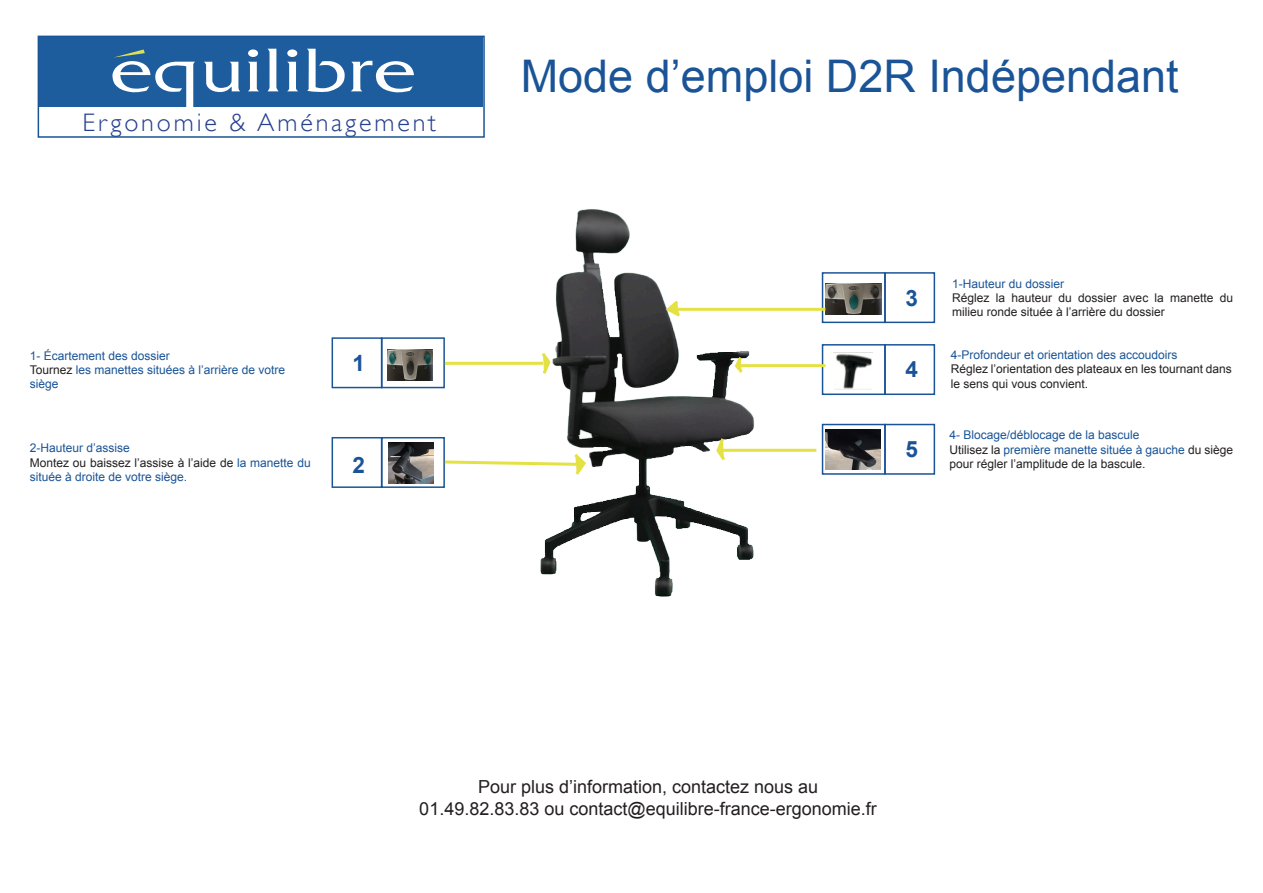
<style>
.page{position:relative;width:1263px;height:893px;background:#fff}
.page>*{position:absolute;margin:0;border:0;box-sizing:border-box;transform-origin:0 0}
.t1{font:45px "Arial";color:#1a5497}
.t2{font:300 25.2px "Gill Sans";letter-spacing:.11em;color:#253f8e}
.t3{font:700 22.5px "Arial";color:#1a5497}
.t4{font:18px "Arial";color:#231f20}
.t5{font:12px/14.4px "Arial";color:#1a5497}
.t6{font:12px/14.4px "Arial";color:#231f20}
.s1{color:#231f20}
.s2{color:#1a5497}
</style>
<div class="page">
<img style="left:534px;top:209px;width:228px;height:388px">
<div style="left:38px;top:36px;width:445px;height:71px;background:#1d5d9e"></div>
<svg style="left:112px;top:49px;width:83px;height:58px"></svg>
<svg style="left:204px;top:62px;width:36px;height:30px"></svg>
<div style="left:248px;top:49px;width:10px;height:8px;background:#fff;border-radius:50%"></div>
<svg style="left:248px;top:62px;width:11px;height:29px"></svg>
<div style="left:287px;top:49px;width:10px;height:8px;background:#fff;border-radius:50%"></div>
<svg style="left:287px;top:62px;width:11px;height:29px"></svg>
<svg style="left:268px;top:49px;width:11px;height:42px"></svg>
<svg style="left:351px;top:61px;width:63px;height:32px"></svg>
<svg style="left:307px;top:49px;width:38px;height:43px"></svg>
<div style="left:38px;top:36px;width:447px;height:102px;border:2px solid #1a5497"></div>
<div style="left:332px;top:437px;width:50px;height:51px;border:2px solid #1a5497"></div>
<div style="left:381px;top:437px;width:64px;height:51px;border:2px solid #1a5497"></div>
<div style="left:884px;top:424px;width:51px;height:51px;border:2px solid #1a5497"></div>
<div style="left:822px;top:424px;width:64px;height:51px;border:2px solid #1a5497"></div>
<div style="left:884px;top:272px;width:51px;height:51px;border:2px solid #1a5497"></div>
<div style="left:822px;top:272px;width:64px;height:51px;border:2px solid #1a5497"></div>
<div style="left:332px;top:337px;width:50px;height:51px;border:2px solid #1a5497"></div>
<div style="left:381px;top:337px;width:64px;height:51px;border:2px solid #1a5497"></div>
<img style="left:825px;top:429px;width:55px;height:40px">
<img style="left:388px;top:442px;width:46px;height:41px">
<svg style="left:539px;top:349px;width:13px;height:28px"></svg>
<hr style="left:445px;top:362px;width:98px;height:3px;background:#e4e144">
<img style="left:387px;top:350px;width:46px;height:30px">
<img style="left:825px;top:284px;width:57px;height:31px">
<svg style="left:663px;top:297px;width:20px;height:22px"></svg>
<hr style="left:669px;top:308px;width:156px;height:3px;background:#e4e144">
<svg style="left:442px;top:451px;width:146px;height:27px"></svg>
<svg style="left:714px;top:435px;width:14px;height:29px"></svg>
<hr style="left:718px;top:449px;width:98px;height:3px;background:#e4e144">
<div style="left:884px;top:344px;width:51px;height:51px;border:2px solid #1a5497"></div>
<div style="left:822px;top:344px;width:64px;height:51px;border:2px solid #1a5497"></div>
<svg style="left:733px;top:354px;width:13px;height:22px"></svg>
<hr style="left:737px;top:364px;width:88px;height:3px;background:#e4e144">
<img style="left:835px;top:354px;width:37px;height:35px">
<p class="t2" style="left:83px;top:108px;width:355px">Ergonomie &amp; Aménagement</p>
<p class="t5" style="left:30px;top:348px;width:142px">1- Écartement des dossier</p>
<p class="t5" style="left:30px;top:363px;width:257px"><span class="s1">Tournez</span> les manettes situées à l’arrière de votre siège</p>
<p class="t5" style="left:30px;top:441px;width:102px">2-Hauteur d’assise</p>
<p class="t5" style="left:30px;top:456px;width:283px"><span class="s1">Montez ou baissez l’assise à l’aide de</span> la manette du située à droite de votre siège.</p>
<p class="t3" style="left:353px;top:348px;width:14px">1</p>
<p class="t3" style="left:353px;top:451px;width:14px">2</p>
<p class="t1" style="left:521px;top:47px;width:659px">Mode d’emploi D2R Indépendant</p>
<p class="t3" style="left:905px;top:283px;width:14px">3</p>
<p class="t3" style="left:905px;top:354px;width:14px">4</p>
<p class="t3" style="left:905px;top:435px;width:14px">5</p>
<p class="t5" style="left:952px;top:276px;width:114px">1-Hauteur du dossier</p>
<p class="t6" style="left:952px;top:291px;width:282px">Réglez la hauteur du dossier avec la manette du milieu ronde située à l’arrière du dossier</p>
<p class="t5" style="left:951px;top:348px;width:228px">4-Profondeur et orientation des accoudoirs</p>
<p class="t6" style="left:951px;top:362px;width:282px">Réglez l’orientation des plateaux en les tournant dans le sens qui vous convient.</p>
<p class="t5" style="left:949px;top:428px;width:192px">4- Blocage/déblocage de la bascule</p>
<p class="t6" style="left:949px;top:442px;width:285px">Utilisez la <span class="s2">première manette située à gauche</span> du siège pour régler l’amplitude de la bascule.</p>
<p class="t4" style="left:478px;top:775px;width:342px">Pour plus d’information, contactez nous au</p>
<p class="t4" style="left:419px;top:796px;width:459px">01.49.82.83.83 ou contact@equilibre-france-ergonomie.fr</p>
</div>
